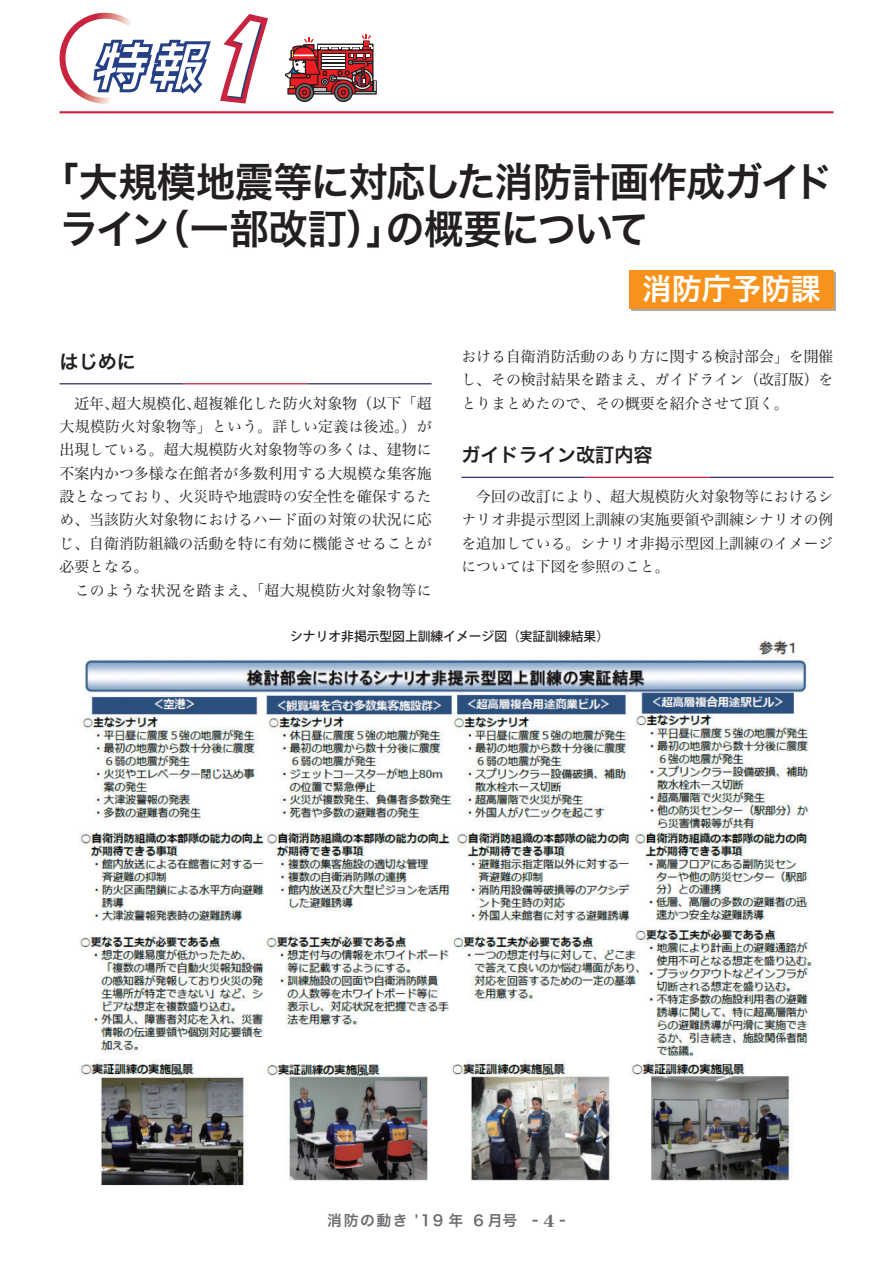
<style>
.page{position:relative;width:893px;height:1263px;background:#fff}
.page>*{position:absolute;margin:0;border:0;box-sizing:border-box;transform-origin:0 0}
.t1{font:40.35px/46.8px "Hira Kaku Pro N W6";letter-spacing:-.03em;color:#231f20}
.t2{font:29.7px "Hira Kaku Pro N W6";color:#fff}
.t3{font:19.2px "Hira Kaku Pro N W6";color:#231f20}
.t4{font:14.85px/23.4px "Hira Min Pro N W3";color:#231f20;text-align:justify}
.t5{font:14.85px "Hira Kaku Pro W6";letter-spacing:.1em;color:#6c6d70}
.t6{font:500 12.75px "Koz Go Pro";color:#231f20}
.s1{font-family:"Century Old Style Std";font-weight:700;font-size:16.95px}
</style>
<div class="page">
<hr style="left:60px;top:383px;width:124px;height:1px;background:#303276">
<hr style="left:184px;top:383px;width:124px;height:1px;background:#c8233f">
<hr style="left:308px;top:383px;width:124px;height:1px;background:#303276">
<hr style="left:461px;top:477px;width:124px;height:1px;background:#303276">
<hr style="left:585px;top:477px;width:124px;height:1px;background:#c8233f">
<hr style="left:709px;top:477px;width:124px;height:1px;background:#303276">
<div style="left:631px;top:272px;width:205px;height:38px;background:linear-gradient(to right,#f7931d,#f7931d)"></div>
<div style="left:629px;top:270px;width:204px;height:38px;background:#f7931d"></div>
<img style="left:79px;top:640px;width:735px;height:546px">
<hr style="left:60px;top:111px;width:773px;height:2px;background:#c8233f">
<svg style="left:60px;top:13px;width:208px;height:91px"></svg>
<svg style="left:285px;top:34px;width:92px;height:68px"></svg>
<h1 class="t1" style="left:60px;top:157px;width:775px;text-indent:-20px">「大規模地震等に対応した消防計画作成ガイドライン（一部改訂）」の概要について</h1>
<p class="t3" style="left:60px;top:344px;width:78px">はじめに</p>
<p class="t4" style="left:60px;top:390px;width:374px;text-align:left">　近年、超大規模化、超複雑化した防火対象物（以下「超大規模防火対象物等」という。詳しい定義は後述。）が出現している。超大規模防火対象物等の多くは、建物に不案内かつ多様な在館者が多数利用する大規模な集客施設となっており、火災時や地震時の安全性を確保するため、当該防火対象物におけるハード面の対策の状況に応じ、自衛消防組織の活動を特に有効に機能させることが必要となる。<br>　このような状況を踏まえ、「超大規模防火対象物等に</p>
<h2 class="t2" style="left:642px;top:262px;width:180px">消防庁予防課</h2>
<p class="t4" style="left:461px;top:343px;width:374px">おける自衛消防活動のあり方に関する検討部会」を開催し、その検討結果を踏まえ、ガイドライン（改訂版）をとりまとめたので、その概要を紹介させて頂く。</p>
<p class="t3" style="left:461px;top:438px;width:193px">ガイドライン改訂内容</p>
<p class="t4" style="left:461px;top:483px;width:374px">　今回の改訂により、超大規模防火対象物等におけるシナリオ非提示型図上訓練の実施要領や訓練シナリオの例を追加している。シナリオ非掲示型図上訓練のイメージについては下図を参照のこと。</p>
<p class="t6" style="left:290px;top:628px;width:320px">シナリオ非掲示型図上訓練イメージ図（実証訓練結果）</p>
<p class="t5" style="left:327px;top:1207px;width:240px">消防の動き '19 年 ６月号 - <span class="s1">4</span> -</p>
</div>
